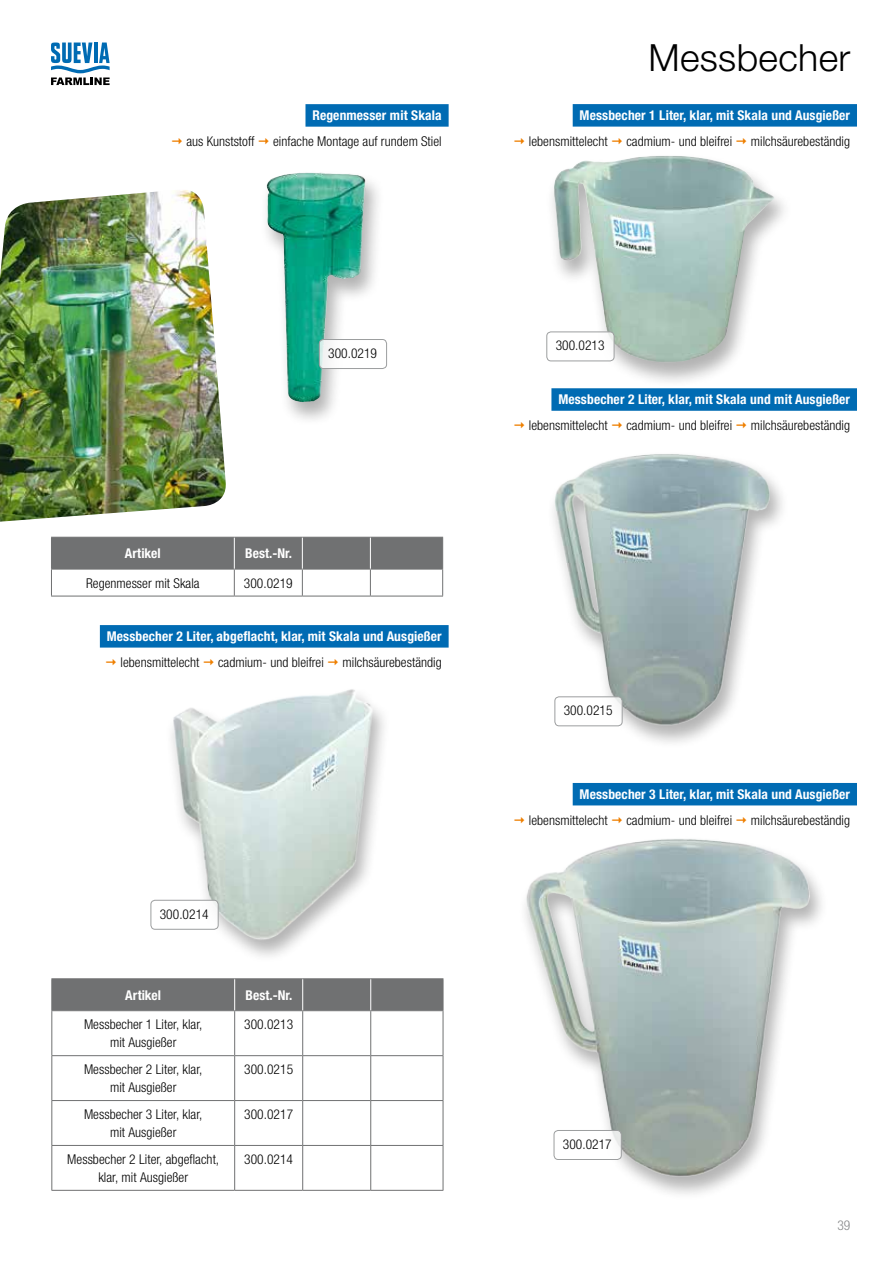
<style>
.page{position:relative;width:893px;height:1263px;background:#fff}
.page>*{position:absolute;margin:0;border:0;box-sizing:border-box;transform-origin:0 0}
.t1{font:300 37.5px "Helvetica Neue";letter-spacing:.01em;color:#000}
.t2{font:300 condensed 13.5px/18px "Helvetica Neue LTW1 G";letter-spacing:.005em;color:#000;text-align:center}
.t3{font:700 condensed 13.5px "Helvetica Neue LTW1 G";letter-spacing:.01em;color:#fff}
.t4{font:300 condensed 13.5px "Helvetica Neue LTW1 G";color:#87888a}
</style>
<div class="page">
<svg style="left:51px;top:43px;width:59px;height:42px"></svg>
<img style="left:553px;top:454px;width:229px;height:282px">
<div style="left:545px;top:152px;width:249px;height:237px;background:#000;opacity:.3"></div>
<img style="left:552px;top:156px;width:222px;height:207px">
<img style="left:156px;top:689px;width:228px;height:260px">
<div style="left:573px;top:104px;width:284px;height:23px;background:#006bb3"></div>
<div style="left:100px;top:625px;width:349px;height:23px;background:#006bb3"></div>
<div style="left:151px;top:900px;width:67px;height:29px;background:#fff;border-radius:4px"></div>
<div style="left:151px;top:900px;width:68px;height:30px;border:1px solid #9c9e9f;border-radius:4px"></div>
<div style="left:555px;top:697px;width:67px;height:29px;background:#fff;border-radius:4px"></div>
<div style="left:554px;top:696px;width:68px;height:30px;border:1px solid #9c9e9f;border-radius:4px"></div>
<div style="left:547px;top:332px;width:67px;height:29px;background:#fff;border-radius:4px"></div>
<div style="left:546px;top:331px;width:68px;height:30px;border:1px solid #9c9e9f;border-radius:4px"></div>
<img style="left:525px;top:839px;width:297px;height:352px">
<div style="left:554px;top:1130px;width:67px;height:29px;background:#fff;border-radius:4px"></div>
<div style="left:554px;top:1130px;width:68px;height:30px;border:1px solid #9c9e9f;border-radius:4px"></div>
<div style="left:551px;top:388px;width:306px;height:23px;background:#006bb3"></div>
<div style="left:573px;top:783px;width:284px;height:22px;background:#006bb3"></div>
<div style="left:305px;top:104px;width:144px;height:23px;background:#006bb3"></div>
<div style="left:258px;top:169px;width:127px;height:259px;background:#000;opacity:.3"></div>
<img style="left:266px;top:172px;width:100px;height:230px">
<div style="left:319px;top:339px;width:68px;height:29px;background:#fff;border-radius:4px"></div>
<div style="left:319px;top:339px;width:68px;height:30px;border:1px solid #9c9e9f;border-radius:4px"></div>
<img style="left:0;top:190px;width:226px;height:332px">
<svg style="left:51px;top:537px;width:392px;height:59px"></svg>
<hr style="left:51px;top:596px;width:183px;height:1px;background:#707172">
<hr style="left:234px;top:596px;width:68px;height:1px;background:#707172">
<hr style="left:302px;top:596px;width:68px;height:1px;background:#707172">
<hr style="left:370px;top:596px;width:73px;height:1px;background:#707172">
<div style="left:52px;top:979px;width:391px;height:31px;background:#707172"></div>
<svg style="left:52px;top:1011px;width:391px;height:179px"></svg>
<hr style="left:51px;top:1011px;width:1px;height:44px;background:#707172">
<hr style="left:443px;top:1011px;width:1px;height:44px;background:#707172">
<hr style="left:51px;top:1056px;width:1px;height:44px;background:#707172">
<hr style="left:443px;top:1056px;width:1px;height:44px;background:#707172">
<hr style="left:51px;top:1101px;width:1px;height:44px;background:#707172">
<hr style="left:443px;top:1101px;width:1px;height:44px;background:#707172">
<hr style="left:51px;top:1146px;width:1px;height:44px;background:#707172">
<hr style="left:443px;top:1146px;width:1px;height:44px;background:#707172">
<hr style="left:51px;top:978px;width:184px;height:1px;background:#707172">
<hr style="left:51px;top:979px;width:1px;height:31px;background:#707172">
<hr style="left:235px;top:978px;width:68px;height:1px;background:#707172">
<hr style="left:303px;top:978px;width:68px;height:1px;background:#707172">
<hr style="left:371px;top:978px;width:72px;height:1px;background:#707172">
<hr style="left:443px;top:979px;width:1px;height:31px;background:#707172">
<hr style="left:51px;top:1010px;width:184px;height:1px;background:#707172">
<hr style="left:235px;top:1010px;width:68px;height:1px;background:#707172">
<hr style="left:303px;top:1010px;width:68px;height:1px;background:#707172">
<hr style="left:371px;top:1010px;width:72px;height:1px;background:#707172">
<hr style="left:234px;top:979px;width:1px;height:31px;background:#fff">
<hr style="left:302px;top:979px;width:1px;height:31px;background:#fff">
<hr style="left:370px;top:979px;width:1px;height:31px;background:#fff">
<hr style="left:234px;top:1011px;width:1px;height:44px;background:#707172">
<hr style="left:302px;top:1011px;width:1px;height:44px;background:#707172">
<hr style="left:51px;top:1055px;width:184px;height:1px;background:#707172">
<hr style="left:51px;top:1100px;width:184px;height:1px;background:#707172">
<hr style="left:235px;top:1055px;width:68px;height:1px;background:#707172">
<hr style="left:234px;top:1056px;width:1px;height:44px;background:#707172">
<hr style="left:235px;top:1100px;width:68px;height:1px;background:#707172">
<hr style="left:234px;top:1101px;width:1px;height:44px;background:#707172">
<hr style="left:303px;top:1055px;width:68px;height:1px;background:#707172">
<hr style="left:302px;top:1056px;width:1px;height:44px;background:#707172">
<hr style="left:303px;top:1100px;width:68px;height:1px;background:#707172">
<hr style="left:302px;top:1101px;width:1px;height:44px;background:#707172">
<hr style="left:303px;top:1145px;width:68px;height:1px;background:#707172">
<hr style="left:303px;top:1190px;width:68px;height:1px;background:#707172">
<hr style="left:370px;top:1011px;width:1px;height:44px;background:#707172">
<hr style="left:371px;top:1055px;width:72px;height:1px;background:#707172">
<hr style="left:370px;top:1056px;width:1px;height:44px;background:#707172">
<hr style="left:371px;top:1100px;width:72px;height:1px;background:#707172">
<hr style="left:370px;top:1101px;width:1px;height:44px;background:#707172">
<hr style="left:371px;top:1145px;width:72px;height:1px;background:#707172">
<hr style="left:370px;top:1146px;width:1px;height:44px;background:#707172">
<hr style="left:371px;top:1190px;width:72px;height:1px;background:#707172">
<hr style="left:51px;top:1145px;width:184px;height:1px;background:#707172">
<hr style="left:235px;top:1145px;width:68px;height:1px;background:#707172">
<hr style="left:234px;top:1146px;width:1px;height:44px;background:#707172">
<hr style="left:302px;top:1146px;width:1px;height:44px;background:#707172">
<hr style="left:51px;top:1190px;width:184px;height:1px;background:#707172">
<hr style="left:235px;top:1190px;width:68px;height:1px;background:#707172">
<p class="t3" style="left:312px;top:107px;width:131px">Regenmesser mit Skala</p>
<p class="t2" style="left:186px;top:132px;width:70px">aus Kunststoff</p>
<p class="t2" style="left:273px;top:132px;width:170px">einfache Montage auf rundem Stiel</p>
<p class="t2" style="left:328px;top:344px;width:50px">300.0219</p>
<p class="t3" style="left:125px;top:545px;width:37px">Artikel</p>
<p class="t3" style="left:245px;top:545px;width:48px">Best.-Nr.</p>
<p class="t2" style="left:86px;top:574px;width:115px">Regenmesser mit Skala</p>
<p class="t2" style="left:244px;top:574px;width:50px">300.0219</p>
<p class="t3" style="left:107px;top:628px;width:336px">Messbecher 2 Liter, abgeflacht, klar, mit Skala und Ausgießer</p>
<p class="t2" style="left:121px;top:653px;width:80px">lebensmittelecht</p>
<p class="t2" style="left:218px;top:653px;width:107px">cadmium- und bleifrei</p>
<p class="t2" style="left:342px;top:653px;width:101px">milchsäurebeständig</p>
<p class="t2" style="left:160px;top:905px;width:50px">300.0214</p>
<p class="t3" style="left:125px;top:987px;width:37px">Artikel</p>
<p class="t3" style="left:246px;top:987px;width:48px">Best.-Nr.</p>
<p class="t2" style="left:84px;top:1015px;width:120px">Messbecher 1 Liter, klar, mit Ausgießer</p>
<p class="t2" style="left:244px;top:1015px;width:50px">300.0213</p>
<p class="t2" style="left:84px;top:1060px;width:120px">Messbecher 2 Liter, klar, mit Ausgießer</p>
<p class="t2" style="left:244px;top:1060px;width:50px">300.0215</p>
<p class="t2" style="left:84px;top:1105px;width:120px">Messbecher 3 Liter, klar, mit Ausgießer</p>
<p class="t2" style="left:244px;top:1105px;width:50px">300.0217</p>
<p class="t2" style="left:67px;top:1150px;width:153px">Messbecher 2 Liter, abgeflacht, klar, mit Ausgießer</p>
<p class="t2" style="left:244px;top:1150px;width:50px">300.0214</p>
<h1 class="t1" style="left:648px;top:35px;width:204px">Messbecher</h1>
<p class="t3" style="left:580px;top:107px;width:272px">Messbecher 1 Liter, klar, mit Skala und Ausgießer</p>
<p class="t2" style="left:529px;top:132px;width:80px">lebensmittelecht</p>
<p class="t2" style="left:626px;top:132px;width:107px">cadmium- und bleifrei</p>
<p class="t2" style="left:751px;top:132px;width:101px">milchsäurebeständig</p>
<p class="t2" style="left:556px;top:337px;width:50px">300.0213</p>
<p class="t3" style="left:558px;top:391px;width:293px">Messbecher 2 Liter, klar, mit Skala und mit Ausgießer</p>
<p class="t2" style="left:529px;top:416px;width:80px">lebensmittelecht</p>
<p class="t2" style="left:626px;top:416px;width:107px">cadmium- und bleifrei</p>
<p class="t2" style="left:751px;top:416px;width:101px">milchsäurebeständig</p>
<p class="t2" style="left:564px;top:702px;width:50px">300.0215</p>
<p class="t3" style="left:580px;top:786px;width:272px">Messbecher 3 Liter, klar, mit Skala und Ausgießer</p>
<p class="t2" style="left:529px;top:811px;width:80px">lebensmittelecht</p>
<p class="t2" style="left:626px;top:811px;width:107px">cadmium- und bleifrei</p>
<p class="t2" style="left:751px;top:811px;width:101px">milchsäurebeständig</p>
<p class="t2" style="left:563px;top:1135px;width:50px">300.0217</p>
<p class="t4" style="left:837px;top:1217px;width:15px">39</p>
</div>
